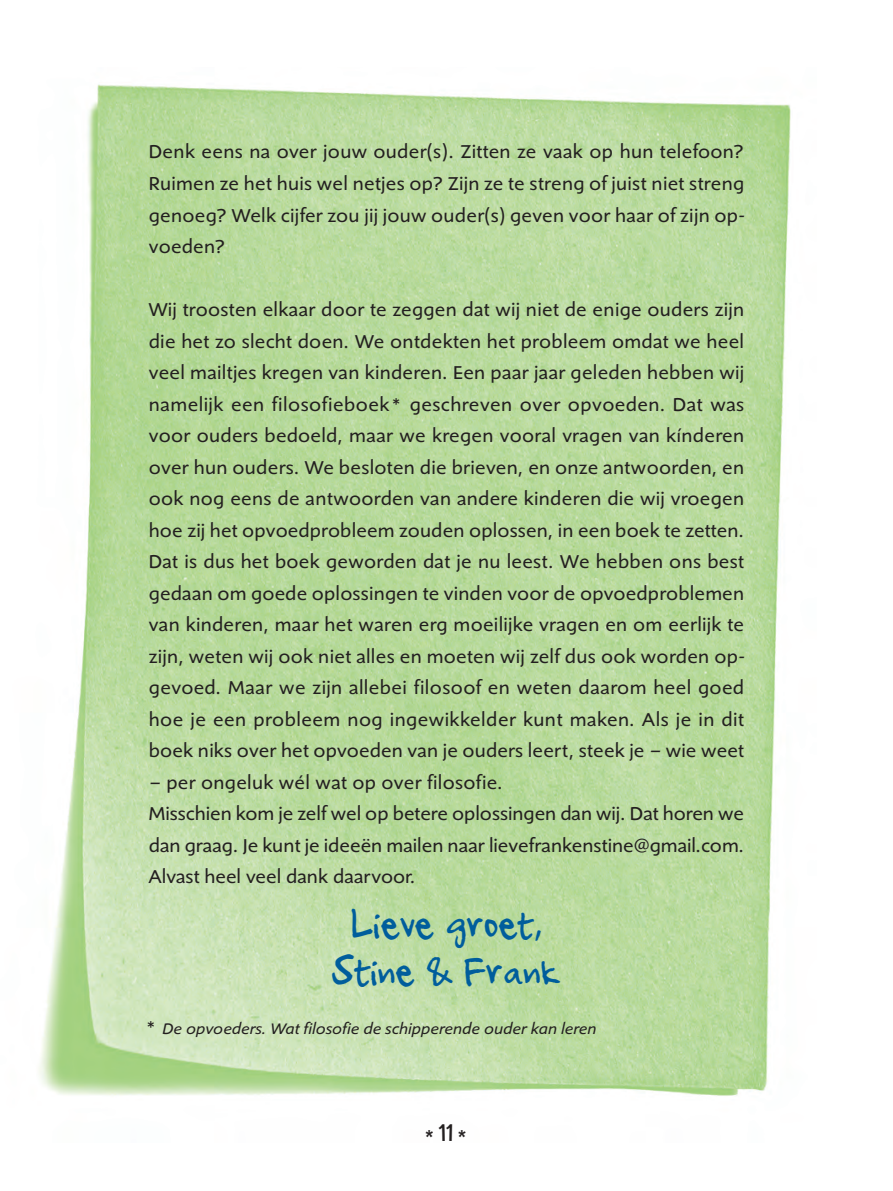
<style>
.page{position:relative;width:893px;height:1191px;background:#fff}
.page>*{position:absolute;margin:0;border:0;box-sizing:border-box;transform-origin:0 0}
.t1{font:43.75px/47.2px "Ampersand";letter-spacing:-.025em;color:#005d9c;text-align:center}
.t2{font:21px "Prater Script OT";color:#231f20}
.t3{font:19.25px/31.5px "Shinn";letter-spacing:.01em;color:#231f20;text-align:justify}
.t4{font:italic 15.75px "Shinn";color:#231f20}
.s1{font-style:normal;font-size:19.25px}
</style>
<div class="page">
<img style="left:39px;top:84px;width:752px;height:1012px">
<p class="t3" style="left:149px;top:135px;width:598px">Denk eens na over jouw ouder(s). Zitten ze vaak op hun telefoon?<br>Ruimen ze het huis wel netjes op? Zijn ze te streng of juist niet streng genoeg? Welk cijfer zou jij jouw ouder(s) geven voor haar of zijn op&shy;voeden?</p>
<p class="t3" style="left:149px;top:292px;width:598px">Wij troosten elkaar door te zeggen dat wij niet de enige ouders zijn die het zo slecht doen. We ontdekten het probleem omdat we heel veel mailtjes kregen van kinderen. Een paar jaar geleden hebben wij namelijk een filosofieboek* geschreven over opvoeden. Dat was voor ouders bedoeld, maar we kregen vooral vragen van kínderen over hun ouders. We besloten die brieven, en onze antwoorden, en ook nog eens de antwoorden van andere kinderen die wij vroegen hoe zij het opvoedprobleem zouden oplossen, in een boek te zetten.<br>Dat is dus het boek geworden dat je nu leest. We hebben ons best gedaan om goede oplossingen te vinden voor de opvoedproblemen van kinderen, maar het waren erg moeilijke vragen en om eerlijk te zijn, weten wij ook niet alles en moeten wij zelf dus ook worden op&shy;gevoed. Maar we zijn allebei filosoof en weten daarom heel goed hoe je een probleem nog ingewikkelder kunt maken. Als je in dit boek niks over het opvoeden van je ouders leert, steek je – wie weet</p>
<p class="t3" style="left:149px;top:765px;width:597px;text-align:left">– per ongeluk wél wat op over filosofie.<br>Misschien kom je zelf wel op betere oplossingen dan wij. Dat horen we dan graag. Je kunt je ideeën mailen naar lievefrankenstine@gmail.com.<br>Alvast heel veel dank daarvoor.</p>
<h1 class="t1" style="left:331px;top:900px;width:232px">Lieve groet,<br>Stine &amp; Frank</h1>
<p class="t4" style="left:145px;top:1018px;width:453px"><span class="s1">*</span> De opvoeders. Wat filosofie de schipperende ouder kan leren</p>
<p class="t2" style="left:426px;top:1127px;width:43px">*11*</p>
</div>
